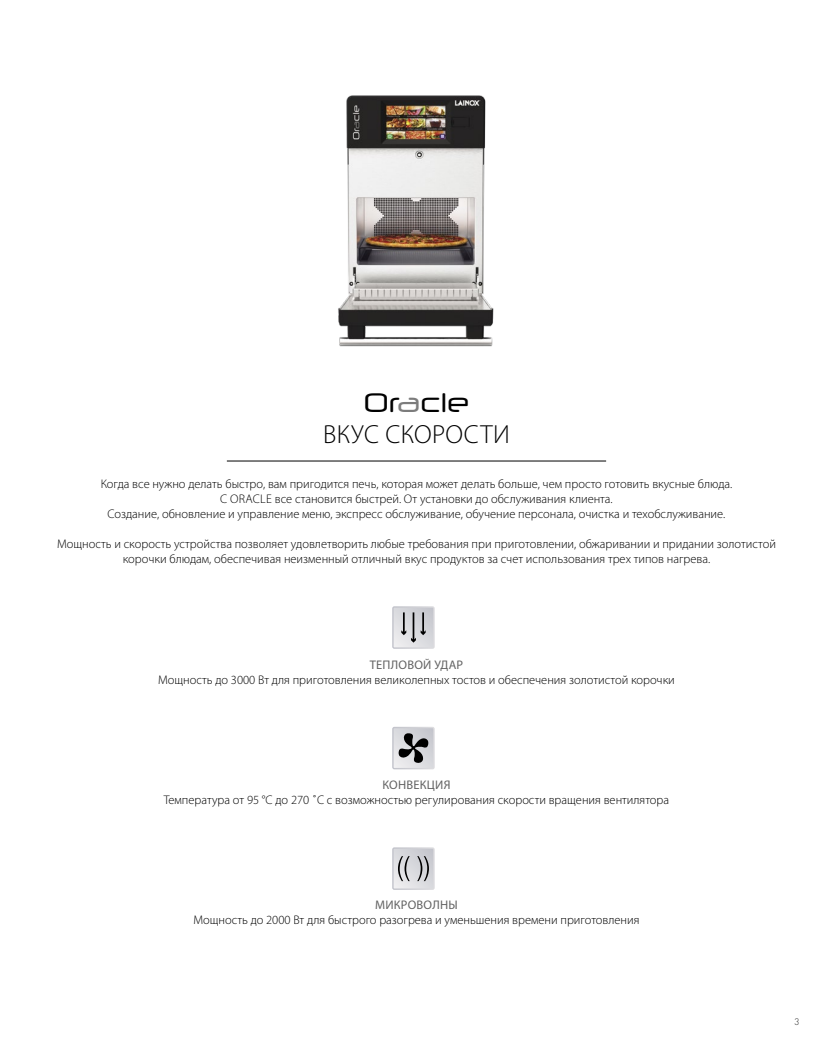
<style>
.page{position:relative;width:833px;height:1053px;background:#fff}
.page>*{position:absolute;margin:0;border:0;box-sizing:border-box;transform-origin:0 0}
.t1{font:27.5px "Neuropol X Rg";color:#000}
.t2{font:300 26.25px "Myriad Pro";letter-spacing:.02em;color:#000}
.t3{font:300 12.5px/15px "Myriad Pro";color:#000;text-align:center}
.t4{font:12.5px "Myriad Pro";letter-spacing:.02em;color:#636363}
.t5{font:300 10px "Futura PT";color:#292929}
.s1{color:#7c7c7c}
</style>
<div class="page">
<hr style="left:227px;top:461px;width:379px;height:1px;background:#000">
<img style="left:338px;top:95px;width:156px;height:252px">
<svg style="left:392px;top:606px;width:43px;height:42px;background:#c6c7ca"></svg>
<svg style="left:392px;top:726px;width:43px;height:43px;background:#acadb0"></svg>
<svg style="left:392px;top:847px;width:43px;height:42px;background:#c5c6ca"></svg>
<h1 class="t1" style="left:364px;top:385px;width:107px">Or<span class="s1">a</span>cle</h1>
<h2 class="t2" style="left:323px;top:420px;width:188px">ВКУС СКОРОСТИ</h2>
<p class="t3" style="left:101px;top:476px;width:633px">Когда все нужно делать быстро, вам пригодится печь, которая может делать больше, чем просто готовить вкусные блюда.<br>С ORACLE все становится быстрей. От установки до обслуживания клиента.<br>Создание, обновление и управление меню, экспресс обслуживание, обучение персонала, очистка и техобслуживание.</p>
<p class="t3" style="left:57px;top:536px;width:720px">Мощность и скорость устройства позволяет удовлетворить любые требования при приготовлении, обжаривании и придании золотистой корочки блюдам, обеспечивая неизменный отличный вкус продуктов за счет использования трех типов нагрева.</p>
<p class="t4" style="left:370px;top:657px;width:95px">ТЕПЛОВОЙ УДАР</p>
<p class="t3" style="left:158px;top:672px;width:518px">Мощность до 3000 Вт для приготовления великолепных тостов и обеспечения золотистой корочки</p>
<p class="t4" style="left:382px;top:777px;width:70px">КОНВЕКЦИЯ</p>
<p class="t3" style="left:164px;top:792px;width:507px">Температура от 95 °C до 270 ˚C с возможностью регулирования скорости вращения вентилятора</p>
<p class="t4" style="left:375px;top:897px;width:84px">МИКРОВОЛНЫ</p>
<p class="t3" style="left:193px;top:912px;width:448px">Мощность до 2000 Вт для быстрого разогрева и уменьшения времени приготовления</p>
<p class="t5" style="left:794px;top:1015px;width:7px">3</p>
</div>
